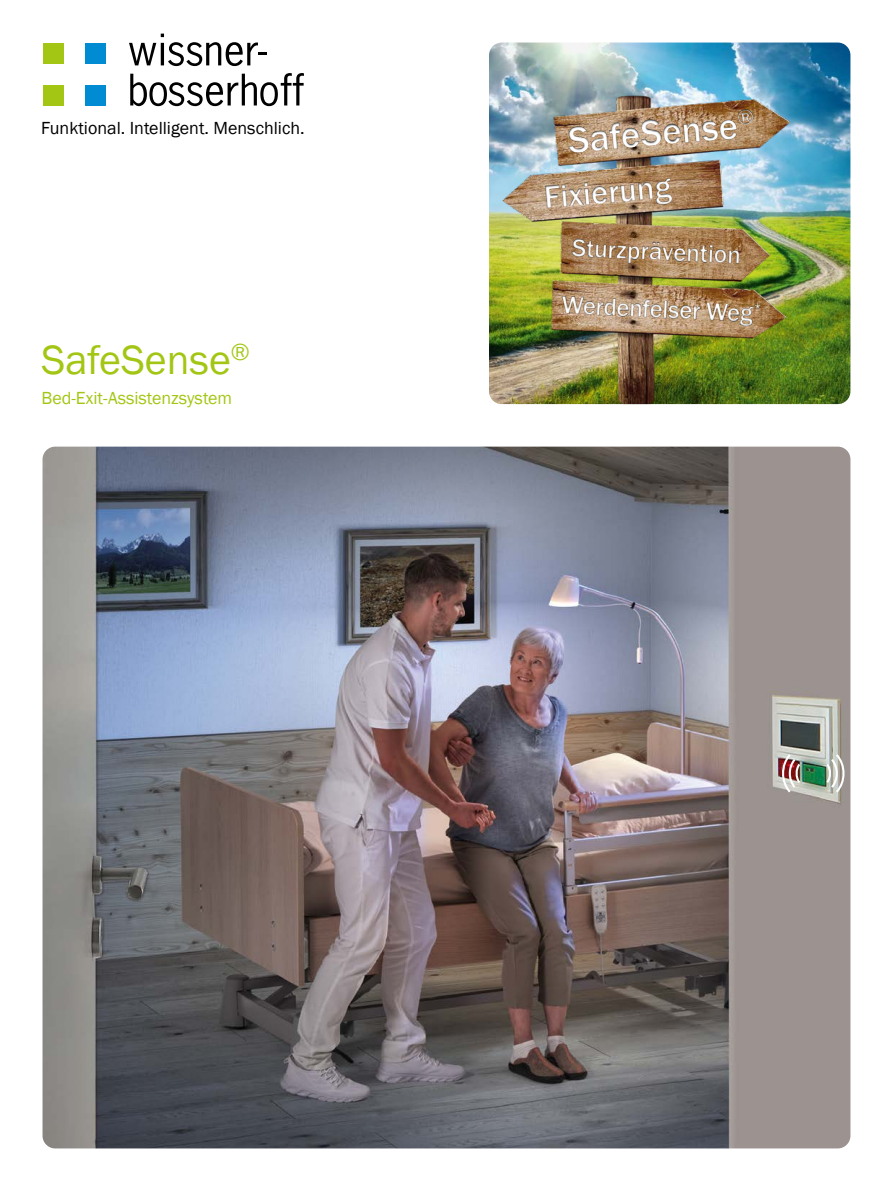
<style>
.page{position:relative;width:893px;height:1191px;background:#fff}
.page>*{position:absolute;margin:0;border:0;box-sizing:border-box;transform-origin:0 0}
.t1{font:42px "Franklin Gothic";color:#a2c613}
.t2{font:500 37.5px "Franklin Gothic";color:#fff}
.t3{font:500 32.85px "Franklin Gothic";color:#fff}
.t4{font:500 25.5px "Franklin Gothic";color:#fff}
.t5{font:18px "Franklin Gothic";color:#000}
.t6{font:18px "Franklin Gothic";color:#a2c613}
</style>
<div class="page">
<img style="left:489px;top:43px;width:361px;height:361px">
<img style="left:497px;top:43px;width:318px;height:361px">
<img style="left:43px;top:446px;width:807px;height:702px">
<img style="left:520px;top:96px;width:261px;height:243px">
<div style="left:43px;top:85px;width:21px;height:20px;background:#a2c613"></div>
<div style="left:85px;top:85px;width:21px;height:20px;background:#008bd2"></div>
<div style="left:43px;top:43px;width:21px;height:21px;background:#a2c613"></div>
<div style="left:85px;top:43px;width:21px;height:21px;background:#008bd2"></div>
<svg style="left:130px;top:73px;width:174px;height:33px"></svg>
<svg style="left:129px;top:34px;width:137px;height:32px"></svg>
<svg style="left:824px;top:752px;width:22px;height:42px"></svg>
<svg style="left:781px;top:752px;width:21px;height:42px"></svg>
<p class="t5" style="left:41px;top:117px;width:265px">Funktional. Intelligent. Menschlich.</p>
<h1 class="t1" style="left:41px;top:334px;width:210px">SafeSense<sup>®</sup></h1>
<p class="t6" style="left:41px;top:387px;width:192px">Bed-Exit-Assistenzsystem</p>
<h2 class="t2" style="left:566px;top:117px;width:189px;rotate:-5deg">SafeSense<sup>®</sup></h2>
<h3 class="t3" style="left:542px;top:177px;width:129px;rotate:-5deg">Fixierung</h3>
<h3 class="t4" style="left:572px;top:232px;width:171px;rotate:2deg">Sturzprävention</h3>
<h3 class="t4" style="left:562px;top:290px;width:202px;rotate:2deg">Werdenfelser Weg<sup>*</sup></h3>
</div>
